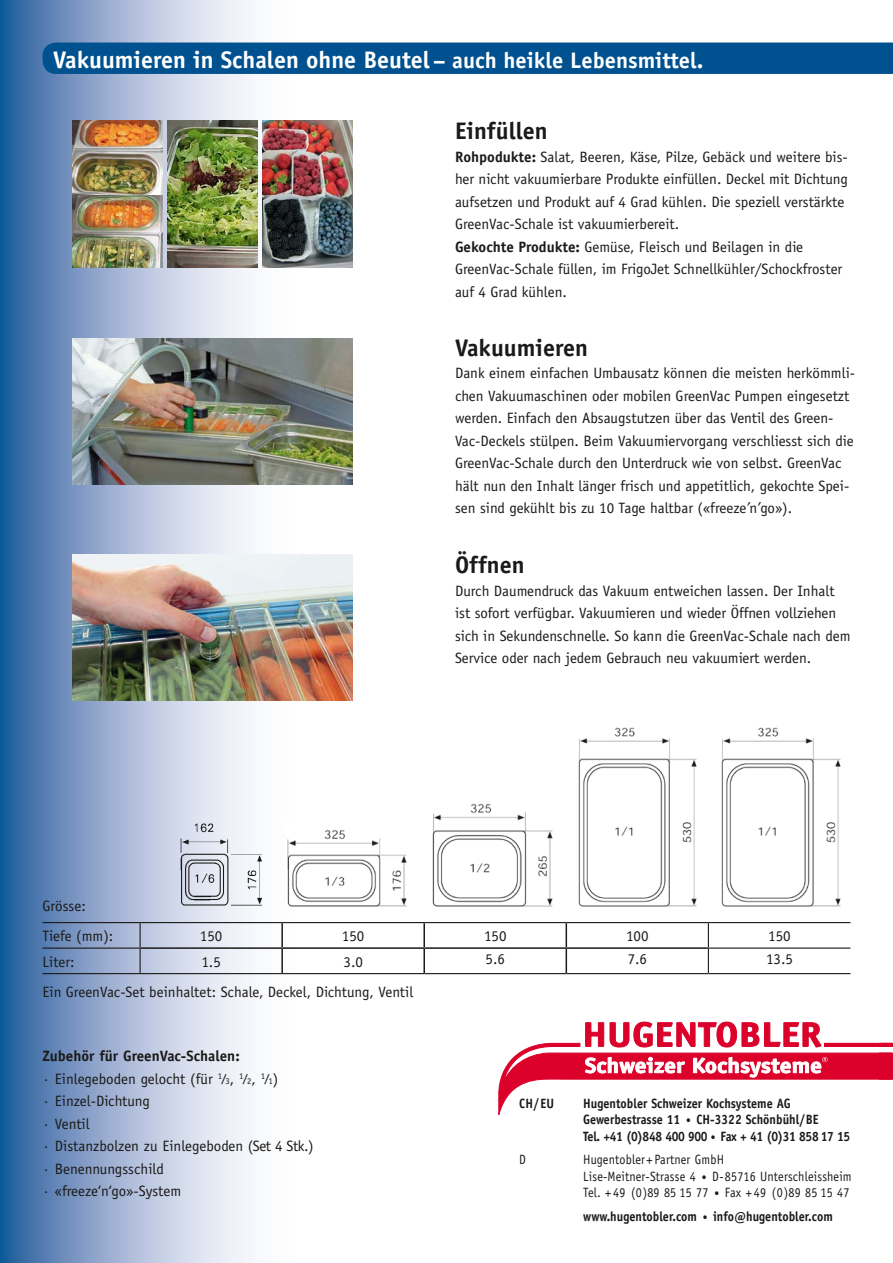
<style>
.page{position:relative;width:893px;height:1263px;background:#fff}
.page>*{position:absolute;margin:0;border:0;box-sizing:border-box;transform-origin:0 0}
.t1{font:700 24px "Officina Sans";color:#fff}
.t2{font:700 24px "Officina Sans";color:#1a1a18}
.t3{font:15px/22.5px "Officina Sans";color:#1a1a18}
.t4{font:700 13.5px/16.2px "Officina Sans";color:#1a1a18;scale:.9 1}
.t5{font:13.5px/16.2px "Officina Sans";letter-spacing:.015em;color:#1a1a18;scale:.9 1}
.s1{font-size:22.5px}
.s2{font-weight:700}
.s3{font-style:italic}
.s4{font-size:8.7px}
.s5{font-size:10.5px}
.s6{font-weight:700;font-size:10.5px}
</style>
<div class="page">
<svg style="left:0;top:0;width:308px;height:1263px"></svg>
<div style="left:43px;top:43px;width:850px;height:31px;background:#00518f"></div>
<svg style="left:499px;top:1022px;width:394px;height:92px"></svg>
<img style="left:72px;top:338px;width:281px;height:146px">
<img style="left:72px;top:554px;width:281px;height:146px">
<hr style="left:281px;top:949px;width:2px;height:24px;background:#1a1a18">
<hr style="left:423px;top:949px;width:2px;height:24px;background:#1a1a18">
<hr style="left:281px;top:923px;width:2px;height:24px;background:#1a1a18">
<hr style="left:423px;top:923px;width:2px;height:24px;background:#1a1a18">
<svg style="left:566px;top:923px;width:1px;height:50px"></svg>
<hr style="left:141px;top:947px;width:141px;height:2px;background:#1a1a18">
<hr style="left:282px;top:947px;width:142px;height:2px;background:#1a1a18">
<hr style="left:424px;top:947px;width:142px;height:2px;background:#1a1a18">
<hr style="left:566px;top:947px;width:142px;height:2px;background:#1a1a18">
<hr style="left:140px;top:922px;width:142px;height:1px;background:#1a1a18">
<hr style="left:282px;top:922px;width:142px;height:1px;background:#1a1a18">
<hr style="left:424px;top:922px;width:142px;height:1px;background:#1a1a18">
<hr style="left:566px;top:922px;width:142px;height:1px;background:#1a1a18">
<hr style="left:708px;top:922px;width:142px;height:1px;background:#1a1a18">
<hr style="left:708px;top:947px;width:142px;height:2px;background:#1a1a18">
<svg style="left:708px;top:923px;width:1px;height:50px"></svg>
<hr style="left:43px;top:922px;width:97px;height:1px;background:#1a1a18">
<hr style="left:43px;top:947px;width:98px;height:2px;background:#1a1a18">
<svg style="left:140px;top:923px;width:1px;height:50px"></svg>
<hr style="left:43px;top:973px;width:97px;height:1px;background:#1a1a18">
<hr style="left:140px;top:973px;width:142px;height:1px;background:#1a1a18">
<hr style="left:282px;top:973px;width:142px;height:1px;background:#1a1a18">
<hr style="left:424px;top:973px;width:142px;height:1px;background:#1a1a18">
<hr style="left:566px;top:973px;width:142px;height:1px;background:#1a1a18">
<hr style="left:708px;top:973px;width:142px;height:1px;background:#1a1a18">
<img style="left:168px;top:121px;width:90px;height:146px">
<img style="left:72px;top:121px;width:90px;height:146px">
<img style="left:263px;top:121px;width:90px;height:146px">
<img style="left:578px;top:727px;width:119px;height:180px">
<img style="left:432px;top:803px;width:121px;height:104px">
<img style="left:286px;top:820px;width:121px;height:87px">
<img style="left:721px;top:727px;width:120px;height:180px">
<img style="left:173px;top:814px;width:96px;height:96px">
<h1 class="t1" style="left:53px;top:45px;width:652px">Vakuumieren in Schalen ohne Beutel<span class="s1">– auch heikle Lebensmittel.</span></h1>
<h1 class="t2" style="left:455px;top:116px;width:94px">Einfüllen</h1>
<p class="t3" style="left:455px;top:145px;width:394px"><span class="s2">Rohpodukte:</span> Salat, Beeren, Käse, Pilze, Gebäck und weitere bis&shy;her nicht vakuumierbare Produkte einfüllen. Deckel mit Dichtung aufsetzen und Produkt auf 4 Grad kühlen. Die speziell verstärkte GreenVac-Schale ist vakuumierbereit.<br><span class="s2">Gekochte Produkte:</span> Gemüse, Fleisch und Beilagen in die GreenVac-Schale füllen, im FrigoJet Schnellkühler/Schockfroster auf 4 Grad kühlen.</p>
<h1 class="t2" style="left:455px;top:333px;width:134px">Vakuumieren</h1>
<p class="t3" style="left:455px;top:362px;width:402px">Dank einem einfachen Umbausatz können die meisten herkömmli&shy;chen Vakuumaschinen oder mobilen GreenVac Pumpen eingesetzt werden. Einfach den Absaugstutzen über das Ventil des Green-Vac-Deckels stülpen. Beim Vakuumiervorgang verschliesst sich die GreenVac-Schale durch den Unterdruck wie von selbst. GreenVac hält nun den Inhalt länger frisch und appetitlich, gekochte Spei&shy;sen sind gekühlt bis zu 10 Tage haltbar («freeze<span class="s3">’</span>n<span class="s3">’</span>go»).</p>
<h1 class="t2" style="left:455px;top:550px;width:71px">Öffnen</h1>
<p class="t3" style="left:455px;top:579px;width:397px">Durch Daumendruck das Vakuum entweichen lassen. Der Inhalt ist sofort verfügbar. Vakuumieren und wieder Öffnen vollziehen sich in Sekundenschnelle. So kann die GreenVac-Schale nach dem Service oder nach jedem Gebrauch neu vakuumiert werden.</p>
<p class="t3" style="left:43px;top:891px;width:72px;line-height:29.7px">Grösse:<br>Tiefe (mm):</p>
<p class="t3" style="left:200px;top:925px;width:24px">150</p>
<p class="t3" style="left:342px;top:925px;width:24px">150</p>
<p class="t3" style="left:484px;top:925px;width:24px">150</p>
<p class="t3" style="left:626px;top:925px;width:24px">100</p>
<p class="t3" style="left:768px;top:925px;width:24px">150</p>
<p class="t3" style="left:43px;top:950px;width:34px">Liter:</p>
<p class="t3" style="left:201px;top:950px;width:21px">1.5</p>
<p class="t3" style="left:343px;top:950px;width:21px">3.0</p>
<p class="t3" style="left:486px;top:947px;width:21px">5.6</p>
<p class="t3" style="left:628px;top:947px;width:21px">7.6</p>
<p class="t3" style="left:766px;top:947px;width:28px">13.5</p>
<p class="t3" style="left:43px;top:980px;width:372px">Ein GreenVac-Set beinhaltet: Schale, Deckel, Dichtung, Ventil</p>
<p class="t3" style="left:43px;top:1045px;width:273px"><span class="s2">Zubehör für GreenVac-Schalen:<br></span>· Einlegeboden gelocht (für <sup>1</sup>⁄<span class="s4">3</span>, <sup>1</sup>⁄<span class="s4">2</span>, <sup>1</sup>⁄<span class="s4">1</span>)<br>· Einzel-Dichtung<br>· Ventil<br>· Distanzbolzen zu Einlegeboden (Set 4 Stk.) · Benennungsschild<br>· «freeze‘n‘go»-System</p>
<p class="t4" style="left:519px;top:1095px;width:40px">CH/EU</p>
<p class="t4" style="left:583px;top:1095px;width:298px">Hugentobler Schweizer Kochsysteme AG<br>Gewerbestrasse 11 <span class="s5">•</span> CH-3322 Schönbühl/BE<br>Tel. +41 (0)848 400 900 <span class="s5">•</span> Fax + 41 (0)31 858 17 15</p>
<p class="t5" style="left:519px;top:1152px;width:9px">D</p>
<p class="t5" style="left:583px;top:1152px;width:300px">Hugentobler+ Partner GmbH<br>Lise-Meitner-Strasse 4 <span class="s6">•</span> D-85716 Unterschleissheim<br>Tel. + 49 (0)89 85 15 77 <span class="s6">•</span> Fax + 49 (0)89 85 15 47</p>
<p class="t4" style="left:583px;top:1208px;width:279px">www.hugentobler.com <span class="s5">•</span> info@hugentobler.com</p>
</div>
